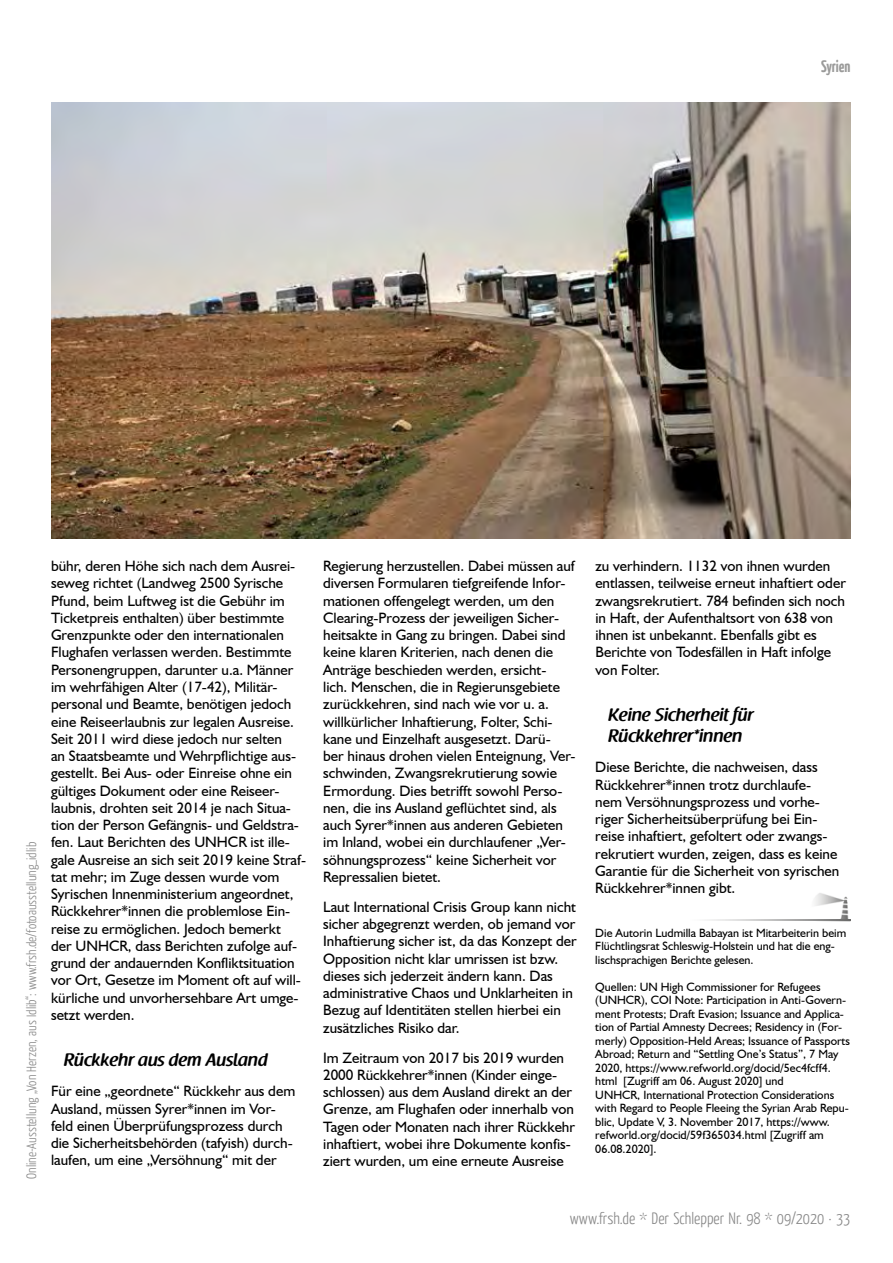
<style>
.page{position:relative;width:893px;height:1263px;background:#fff}
.page>*{position:absolute;margin:0;border:0;box-sizing:border-box;transform-origin:0 0}
.t1{font:600 18px/21px "Raspoutine";color:#000}
.t2{font:300 16.5px "Yanone Kaffeesatz";color:#878787}
.t3{font:700 16.5px "Yanone Kaffeesatz";color:#575756}
.t4{font:15px/17.2px "Humanist 521 BT";color:#000}
.t5{font:300 13.5px "Yanone Kaffeesatz";color:#878787}
.t6{font:12px/13.5px "Humanist 521 BT";color:#000}
</style>
<div class="page">
<img style="left:51px;top:102px;width:799px;height:436px">
<img style="left:815px;top:893px;width:35px;height:29px">
<img style="left:709px;top:919px;width:141px;height:2px">
<p class="t3" style="left:821px;top:55px;width:31px">Syrien</p>
<p class="t5" style="left:23px;top:1178px;width:338px;rotate:-90deg">Online-Ausstellung „Von Herzen, aus Idlib“: www.frsh.de/fotoausstellung_idlib</p>
<p class="t4" style="left:51px;top:557px;width:257px">bühr, deren Höhe sich nach dem Ausrei&shy;seweg richtet (Landweg 2500 Syrische Pfund, beim Luftweg ist die Gebühr im Ticketpreis enthalten) über bestimmte Grenzpunkte oder den internationalen Flughafen verlassen werden. Bestimmte Personengruppen, darunter u.a. Männer im wehrfähigen Alter (17-42), Militär&shy;personal und Beamte, benötigen jedoch eine Reiseerlaubnis zur legalen Ausreise.<br>Seit 2011 wird diese jedoch nur selten<br>an Staatsbeamte und Wehrpflichtige aus&shy;gestellt. Bei Aus- oder Einreise ohne ein gültiges Dokument oder eine Reiseer&shy;laubnis, drohten seit 2014 je nach Situa&shy;tion der Person Gefängnis- und Geldstra&shy;fen. Laut Berichten des UNHCR ist ille&shy;gale Ausreise an sich seit 2019 keine Straf&shy;tat mehr; im Zuge dessen wurde vom Syrischen Innenministerium angeordnet, Rückkehrer*innen die problemlose Ein&shy;reise zu ermöglichen. Jedoch bemerkt<br>der UNHCR, dass Berichten zufolge auf&shy;grund der andauernden Konfliktsituation vor Ort, Gesetze im Moment oft auf will&shy;kürliche und unvorhersehbare Art umge&shy;setzt werden.</p>
<p class="t1" style="left:64px;top:1050px;width:206px">Rückkehr aus dem Ausland</p>
<p class="t4" style="left:51px;top:1082px;width:246px">Für eine „geordnete“ Rückkehr aus dem Ausland, müssen Syrer*innen im Vor&shy;feld einen Überprüfungsprozess durch die Sicherheitsbehörden (tafyish) durch&shy;laufen, um eine „Versöhnung“ mit der</p>
<p class="t4" style="left:323px;top:557px;width:254px">Regierung herzustellen. Dabei müssen auf diversen Formularen tiefgreifende Infor&shy;mationen offengelegt werden, um den Clearing-Prozess der jeweiligen Sicher&shy;heitsakte in Gang zu bringen. Dabei sind keine klaren Kriterien, nach denen die Anträge beschieden werden, ersicht-<br>lich. Menschen, die in Regierunsgebiete zurückkehren, sind nach wie vor u. a. willkürlicher Inhaftierung, Folter, Schi&shy;kane und Einzelhaft ausgesetzt. Darü-<br>ber hinaus drohen vielen Enteignung, Ver&shy;schwinden, Zwangsrekrutierung sowie Ermordung. Dies betrifft sowohl Perso&shy;nen, die ins Ausland geflüchtet sind, als auch Syrer*innen aus anderen Gebieten im Inland, wobei ein durchlaufener „Ver&shy;söhnungsprozess“ keine Sicherheit vor Repressalien bietet.</p>
<p class="t4" style="left:323px;top:898px;width:255px">Laut International Crisis Group kann nicht sicher abgegrenzt werden, ob jemand vor Inhaftierung sicher ist, da das Konzept der Opposition nicht klar umrissen ist bzw. dieses sich jederzeit ändern kann. Das administrative Chaos und Unklarheiten in Bezug auf Identitäten stellen hierbei ein zusätzliches Risiko dar.</p>
<p class="t4" style="left:323px;top:1048px;width:253px">Im Zeitraum von 2017 bis 2019 wurden 2000 Rückkehrer*innen (Kinder einge&shy;schlossen) aus dem Ausland direkt an der Grenze, am Flughafen oder innerhalb von Tagen oder Monaten nach ihrer Rückkehr inhaftiert, wobei ihre Dokumente konfis&shy;ziert wurden, um eine erneute Ausreise</p>
<p class="t4" style="left:595px;top:557px;width:252px">zu verhindern. 1132 von ihnen wurden entlassen, teilweise erneut inhaftiert oder zwangsrekrutiert. 784 befinden sich noch in Haft, der Aufenthaltsort von 638 von ihnen ist unbekannt. Ebenfalls gibt es Berichte von Todesfällen in Haft infolge von Folter.</p>
<p class="t1" style="left:608px;top:705px;width:147px">Keine Sicherheit für<br>Rückkehrer*innen</p>
<p class="t4" style="left:595px;top:758px;width:246px">Diese Berichte, die nachweisen, dass Rückkehrer*innen trotz durchlaufe&shy;nem Versöhnungsprozess und vorhe&shy;riger Sicherheitsüberprüfung bei Ein&shy;reise inhaftiert, gefoltert oder zwangs&shy;rekrutiert wurden, zeigen, dass es keine Garantie für die Sicherheit von syrischen Rückkehrer*innen gibt.</p>
<p class="t6" style="left:595px;top:925px;width:252px">Die Autorin Ludmilla Babayan ist Mitarbeiterin beim<br>Flüchtlingsrat Schleswig-Holstein und hat die eng&shy;lischsprachigen Berichte gelesen.</p>
<p class="t6" style="left:595px;top:979px;width:256px">Quellen: UN High Commissioner for Refugees (UNHCR), COI Note: Participation in Anti-Govern&shy;ment Protests; Draft Evasion; Issuance and Applica&shy;tion of Partial Amnesty Decrees; Residency in (For&shy;merly) Opposition-Held Areas; Issuance of Passports Abroad; Return and “Settling One’s Status”, 7 May 2020, https://www.refworld.org/docid/5ec4fcff4. html [Zugriff am 06. August 2020] und<br>UNHCR, International Protection Considerations with Regard to People Fleeing the Syrian Arab Repu&shy;blic, Update V, 3. November 2017, https://www. refworld.org/docid/59f365034.html [Zugriff am 06.08.2020].</p>
<p class="t2" style="left:570px;top:1208px;width:282px">www.frsh.de * Der Schlepper Nr. 98 * 09/2020 · 33</p>
</div>
